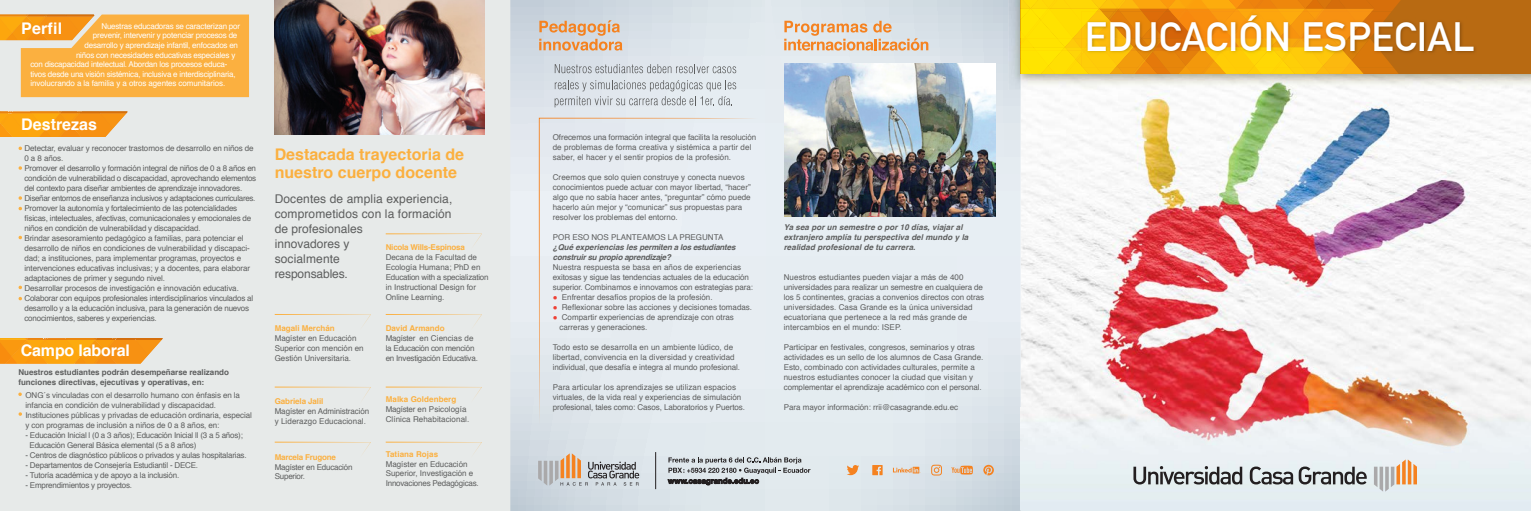
<style>
.page{position:relative;width:1531px;height:511px;background:#fff}
.page>*{position:absolute;margin:0;border:0;box-sizing:border-box;transform-origin:0 0}
.t1{font:700 40px "DIN Alternate";letter-spacing:.01em;color:#fff}
.t2{font:700 16px/17.5px "Helvetica";color:#fbb040}
.t3{font:700 16px "Helvetica";color:#fff}
.t4{font:12px/15px "Helvetica";letter-spacing:.01em;color:#5d5e5e}
.t5{font:8px/10px "Helvetica";letter-spacing:-.01em;color:#5d5e5e}
.t6{font:8px/10px "Helvetica";letter-spacing:.01em;color:#5d5e5e}
.t7{font:8px "Helvetica";letter-spacing:-.025em;color:#fff}
.t8{font:italic 700 8px/10px "Helvetica";letter-spacing:.01em;color:#5d5e5e}
.t9{font:700 8px/10px "Helvetica";color:#5d5e5e}
.t10{font:italic 700 8px/10px "Helvetica";letter-spacing:-.025em;color:#5d5e5e}
.t11{font:700 8px "Helvetica";color:#fbb040}
.t12{font:700 8px "Helvetica";letter-spacing:-.025em;color:#fbb040}
.s1{color:#ef4136}
</style>
<div class="page">
<img style="left:1020px;top:74px;width:511px;height:435px">
<div style="left:0;top:0;width:510px;height:510px;background:#e7eae9"></div>
<svg style="left:0;top:111px;width:128px;height:26px;background:#f59f24"></svg>
<svg style="left:0;top:338px;width:163px;height:25px;background:#f69d1d"></svg>
<svg style="left:0;top:14px;width:249px;height:83px;background:#f8b24a"></svg>
<svg style="left:275px;top:314px;width:96px;height:11px"></svg>
<svg style="left:386px;top:314px;width:96px;height:11px"></svg>
<svg style="left:275px;top:386px;width:96px;height:13px"></svg>
<svg style="left:386px;top:386px;width:96px;height:12px"></svg>
<svg style="left:275px;top:441px;width:96px;height:12px"></svg>
<svg style="left:386px;top:441px;width:96px;height:12px"></svg>
<svg style="left:510px;top:0;width:510px;height:510px;background:#dfe6ec"></svg>
<img style="left:1008px;top:0;width:12px;height:90px">
<div style="left:1020px;top:0;width:511px;height:74px;background:#b86a12"></div>
<img style="left:1401px;top:21px;width:75px;height:32px">
<svg style="left:1020px;top:0;width:381px;height:90px;background:#e8ac2f"></svg>
<img style="left:1021px;top:407px;width:510px;height:102px">
<svg style="left:1374px;top:459px;width:43px;height:32px"></svg>
<svg style="left:1133px;top:465px;width:109px;height:19px;background:#9fa4a6"></svg>
<svg style="left:1250px;top:466px;width:117px;height:18px;background:#a0a5a6"></svg>
<svg style="left:19px;top:166px;width:3px;height:4px"></svg>
<svg style="left:386px;top:233px;width:96px;height:12px"></svg>
<img style="left:274px;top:0;width:211px;height:134px">
<img style="left:785px;top:63px;width:211px;height:153px">
<svg style="left:784px;top:21px;width:144px;height:30px;background:#e4c8ae"></svg>
<svg style="left:539px;top:20px;width:83px;height:31px;background:#dcbba0"></svg>
<svg style="left:538px;top:453px;width:101px;height:32px;background:#c2bdb8"></svg>
<svg style="left:668px;top:457px;width:142px;height:27px;background:#b0b5b9"></svg>
<hr style="left:655px;top:451px;width:1px;height:37px;background:#231f20">
<svg style="left:872px;top:464px;width:10px;height:10px"></svg>
<svg style="left:847px;top:464px;width:12px;height:10px"></svg>
<svg style="left:983px;top:464px;width:11px;height:11px"></svg>
<svg style="left:951px;top:465px;width:22px;height:9px"></svg>
<svg style="left:893px;top:466px;width:28px;height:7px"></svg>
<svg style="left:931px;top:464px;width:11px;height:11px"></svg>
<div style="left:539px;top:118px;width:219px;height:306px;background:#e7edf2"></div>
<svg style="left:555px;top:64px;width:181px;height:9px;background:#c0c5cb"></svg>
<svg style="left:555px;top:80px;width:181px;height:27px;background:#cdd3d8"></svg>
<h2 class="t3" style="left:21px;top:16px;width:42px">Perfil</h2>
<p class="t7" style="left:101px;top:20px;width:140px">Nuestras educadoras se caracterizan por</p>
<p class="t7" style="left:93px;top:29px;width:146px">prevenir, intervenir y potenciar procesos de</p>
<p class="t7" style="left:85px;top:39px;width:155px">desarrollo y aprendizaje infantil, enfocados en</p>
<p class="t7" style="left:76px;top:49px;width:161px">niños con necesidades educativas especiales y</p>
<p class="t7" style="left:30px;top:58px;width:198px">con discapacidad intelectual. Abordan los procesos educa-</p>
<p class="t7" style="left:30px;top:68px;width:207px">tivos desde una visión sistémica, inclusiva e interdisciplinaria,</p>
<p class="t7" style="left:30px;top:77px;width:196px">involucrando a la familia y a otros agentes comunitarios.</p>
<h2 class="t3" style="left:21px;top:111px;width:77px">Destrezas</h2>
<p class="t5" style="left:24px;top:143px;width:233px">Detectar, evaluar y reconocer trastornos de desarrollo en niños de 0 a 8 años.<br>Promover el desarrollo y formación integral de niños de 0 a 8 años en condición de vulnerabilidad o discapacidad, aprovechando elementos del contexto para diseñar ambientes de aprendizaje innovadores.<br>Diseñar entornos de enseñanza inclusivos y adaptaciones curriculares.<br>Promover la autonomía y fortalecimiento de las potencialidades físicas, intelectuales, afectivas, comunicacionales y emocionales de niños en condición de vulnerabilidad y discapacidad.<br>Brindar asesoramiento pedagógico a familias, para potenciar el desarrollo de niños en condiciones de vulnerabilidad y discapaci&shy;dad; a instituciones, para implementar programas, proyectos e intervenciones educativas inclusivas; y a docentes, para elaborar adaptaciones de primer y segundo nivel.<br>Desarrollar procesos de investigación e innovación educativa.<br>Colaborar con equipos profesionales interdisciplinarios vinculados al desarrollo y a la educación inclusiva, para la generación de nuevos conocimientos, saberes y experiencias.</p>
<h2 class="t3" style="left:21px;top:337px;width:111px">Campo laboral</h2>
<p class="t5" style="left:25px;top:390px;width:228px">ONG´s vinculadas con el desarrollo humano con énfasis en la infancia en condición de vulnerabilidad y discapacidad.<br>Instituciones públicas y privadas de educación ordinaria, especial y con programas de inclusión a niños de 0 a 8 años, en:</p>
<p class="t5" style="left:30px;top:430px;width:215px;text-indent:-4px">- Educación Inicial l (0 a 3 años); Educación Inicial ll (3 a 5 años);<br>Educación General Básica elemental (5 a 8 años)</p>
<p class="t5" style="left:25px;top:450px;width:223px">- Centros de diagnóstico públicos o privados y aulas hospitalarias.</p>
<p class="t5" style="left:25px;top:460px;width:174px">- Departamentos de Consejería Estudiantil - DECE.</p>
<p class="t5" style="left:25px;top:470px;width:155px">- Tutoría académica y de apoyo a la inclusión.</p>
<p class="t5" style="left:25px;top:480px;width:108px">- Emprendimientos y proyectos.</p>
<p class="t9" style="left:18px;top:367px;width:212px">Nuestros estudiantes podrán desempeñarse realizando funciones directivas, ejecutivas y operativas, en:</p>
<h2 class="t2" style="left:275px;top:146px;width:191px">Destacada trayectoria de nuestro cuerpo docente</h2>
<h3 class="t4" style="left:275px;top:191px;width:179px">Docentes de amplia experiencia, comprometidos con la formación de profesionales<br>innovadores y<br>socialmente<br>responsables.</h3>
<p class="t12" style="left:386px;top:240px;width:81px">Nicola Wills-Espinosa</p>
<p class="t5" style="left:386px;top:252px;width:104px">Decana de la Facultad de<br>Ecología Humana; PhD en<br>Education with a specialization in Instructional Design for<br>Online Learning.</p>
<p class="t11" style="left:275px;top:321px;width:62px">Magali Merchán</p>
<p class="t5" style="left:275px;top:333px;width:90px">Magíster en Educación<br>Superior con mención en<br>Gestión Universitaria.</p>
<p class="t11" style="left:275px;top:394px;width:50px">Gabriela Jalil</p>
<p class="t5" style="left:275px;top:406px;width:96px">Magíster en Administración y Liderazgo Educacional.</p>
<p class="t12" style="left:275px;top:450px;width:63px">Marcela Frugone</p>
<p class="t5" style="left:275px;top:461px;width:79px;line-height:9.6px">Magíster en Educación<br>Superior.</p>
<p class="t11" style="left:386px;top:321px;width:60px">David Armando</p>
<p class="t5" style="left:386px;top:333px;width:94px">Magíster en Ciencias de la Educación con mención en Investigación Educativa.</p>
<p class="t11" style="left:386px;top:392px;width:72px">Malka Goldenberg</p>
<p class="t6" style="left:386px;top:404px;width:85px">Magíster en Psicología<br>Clínica Rehabitacional.</p>
<p class="t11" style="left:386px;top:447px;width:54px">Tatiana Rojas</p>
<p class="t5" style="left:386px;top:459px;width:95px;line-height:9.6px">Magíster en Educación<br>Superior, Investigación e<br>Innovaciones Pedagógicas.</p>
<p class="t6" style="left:553px;top:132px;width:205px">Ofrecemos una formación integral que facilita la resolución de problemas de forma creativa y sistémica a partir del saber, el hacer y el sentir propios de la profesión.</p>
<p class="t5" style="left:553px;top:172px;width:199px">Creemos que solo quien construye y conecta nuevos conocimientos puede actuar con mayor libertad, “hacer” algo que no sabía hacer antes, “preguntar” cómo puede hacerlo aún mejor y “comunicar” sus propuestas para resolver los problemas del entorno.</p>
<p class="t5" style="left:553px;top:232px;width:172px">POR ESO NOS PLANTEAMOS LA PREGUNTA</p>
<p class="t10" style="left:553px;top:242px;width:184px">¿Qué experiencias les permiten a los estudiantes construir su propio aprendizaje?</p>
<p class="t5" style="left:553px;top:262px;width:202px">Nuestra respuesta se basa en años de experiencias exitosas y sigue las tendencias actuales de la educación superior. Combinamos e innovamos con estrategias para:</p>
<p class="t5" style="left:553px;top:292px;width:161px"><span class="s1">●</span> Enfrentar desafíos propios de la profesión.</p>
<p class="t5" style="left:553px;top:302px;width:201px"><span class="s1">●</span> Reflexionar sobre las acciones y decisiones tomadas.</p>
<p class="t5" style="left:559px;top:312px;width:176px;text-indent:-7px"><span class="s1">●</span> Compartir experiencias de aprendizaje con otras carreras y generaciones.</p>
<p class="t6" style="left:553px;top:342px;width:189px">Todo esto se desarrolla en un ambiente lúdico, de libertad, convivencia en la diversidad y creatividad individual, que desafía e integra al mundo profesional.</p>
<p class="t5" style="left:553px;top:382px;width:194px">Para articular los aprendizajes se utilizan espacios virtuales, de la vida real y experiencias de simulación profesional, tales como: Casos, Laboratorios y Puertos.</p>
<p class="t8" style="left:784px;top:222px;width:186px">Ya sea por un semestre o por 10 días, viajar al extranjero amplía tu perspectiva del mundo y la realidad profesional de tu carrera.</p>
<p class="t6" style="left:784px;top:272px;width:202px">Nuestros estudiantes pueden viajar a más de 400 universidades para realizar un semestre en cualquiera de los 5 continentes, gracias a convenios directos con otras universidades. Casa Grande es la única universidad ecuatoriana que pertenece a la red más grande de intercambios en el mundo: ISEP.</p>
<p class="t5" style="left:784px;top:342px;width:201px">Participar en festivales, congresos, seminarios y otras actividades es un sello de los alumnos de Casa Grande.<br>Esto, combinado con actividades culturales, permite a nuestros estudiantes conocer la ciudad que visitan y complementar el aprendizaje académico con el personal.</p>
<p class="t5" style="left:784px;top:402px;width:176px">Para mayor información: rrii@casagrande.edu.ec</p>
<h1 class="t1" style="left:1085px;top:6px;width:391px">EDUCACIÓN ESPECIAL</h1>
</div>
